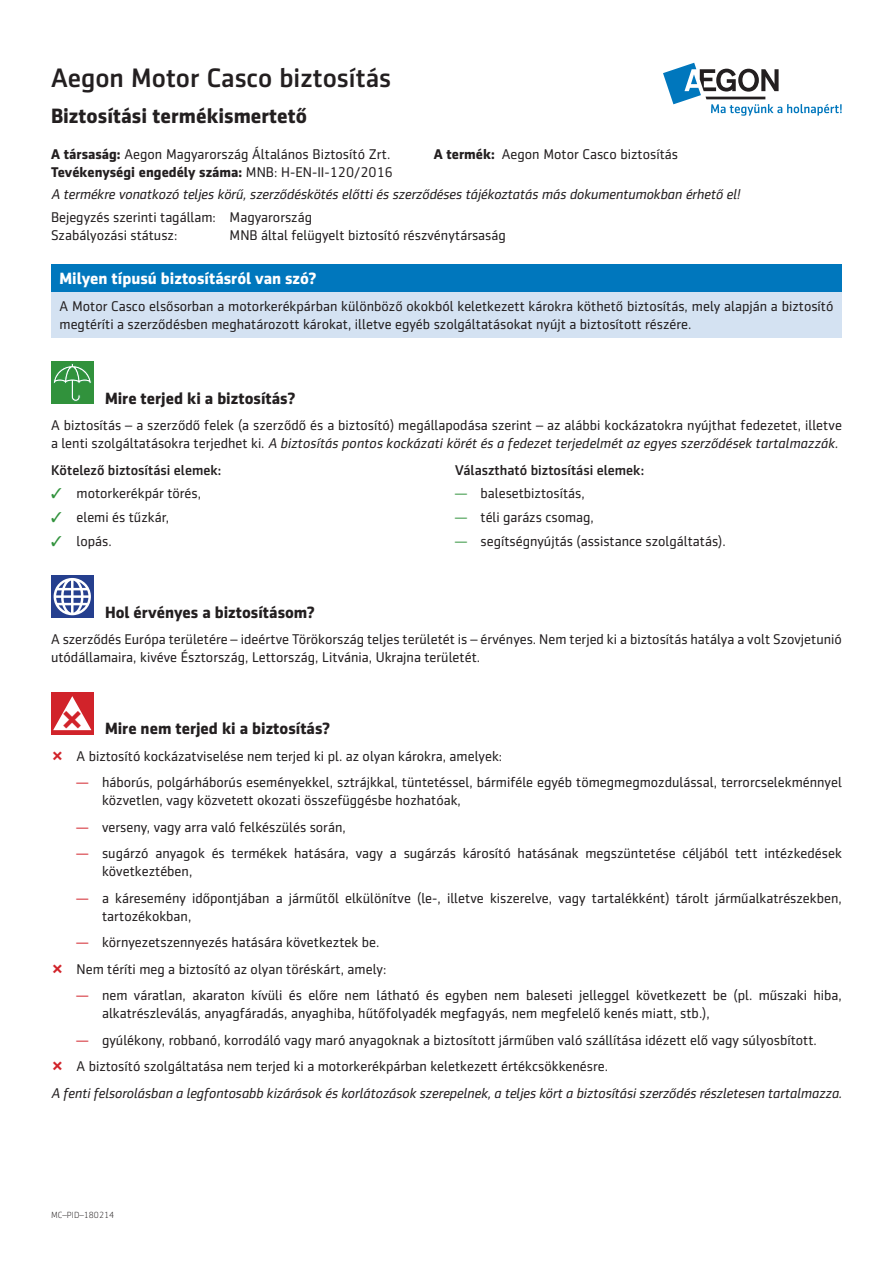
<style>
.page{position:relative;width:893px;height:1263px;background:#fff}
.page>*{position:absolute;margin:0;border:0;box-sizing:border-box;transform-origin:0 0}
.t1{font:500 27px "Sentico Sans DT";color:#231f20}
.t2{font:700 21px "Sentico Sans DT";color:#231f20}
.t3{font:700 16.5px "Sentico Sans DT";color:#231f20}
.t4{font:700 16.5px "Sentico Sans DT";color:#fff}
.t5{font:14.25px/18px "Sentico Sans DT";color:#231f20}
.t6{font:italic 14.25px/22.2px "Sentico Sans DT";letter-spacing:-.01em;color:#231f20}
.t7{font:500 14.25px "Sentico Sans DT";color:#231f20}
.t8{font:300 9px "Sentico Sans DT";color:#231f20}
.s1{font-weight:700}
.s2{font-weight:700;font-style:normal}
.s3{font-style:normal}
.s4{font-style:italic}
.s5{color:#31923c}
.s6{color:#d1232a}
</style>
<div class="page">
<svg style="left:663px;top:63px;width:179px;height:53px"></svg>
<div style="left:51px;top:264px;width:791px;height:28px;background:#0077bd"></div>
<div style="left:51px;top:292px;width:791px;height:46px;background:#d4e2f2"></div>
<div style="left:51px;top:361px;width:43px;height:43px;background:#31923c"></div>
<svg style="left:53px;top:363px;width:38px;height:38px"></svg>
<div style="left:51px;top:575px;width:43px;height:43px;background:#253f8e"></div>
<svg style="left:54px;top:578px;width:37px;height:37px"></svg>
<div style="left:51px;top:692px;width:43px;height:42px;background:#d1232a"></div>
<svg style="left:53px;top:696px;width:38px;height:34px"></svg>
<h1 class="t1" style="left:51px;top:68px;width:342px">Aegon Motor Casco biztosítás</h1>
<h2 class="t2" style="left:51px;top:108px;width:257px">Biztosítási termékismertető</h2>
<p class="t5" style="left:51px;top:147px;width:341px"><span class="s1">A társaság:</span> Aegon Magyarország Általános Biztosító Zrt.</p>
<p class="t5" style="left:434px;top:147px;width:246px"><span class="s1">A termék:</span> Aegon Motor Casco biztosítás</p>
<p class="t6" style="left:51px;top:162px;width:691px"><span class="s2">Tevékenységi engedély száma:</span> <span class="s3">MNB: H-EN-II-120/2016<br></span>A termékre vonatkozó teljes körű, szerződéskötés előtti és szerződéses tájékoztatás más dokumentumokban érhető el!</p>
<p class="t5" style="left:51px;top:209px;width:263px">Bejegyzés szerinti tagállam: Magyarország<br>Szabályozási státusz:</p>
<p class="t5" style="left:230px;top:227px;width:278px">MNB által felügyelt biztosító részvénytársaság</p>
<p class="t4" style="left:60px;top:272px;width:258px">Milyen típusú biztosításról van szó?</p>
<p class="t5" style="left:60px;top:298px;width:775px">A Motor Casco elsősorban a motorkerékpárban különböző okokból keletkezett károkra köthető biztosítás, mely alapján a biztosító megtéríti a szerződésben meghatározott károkat, illetve egyéb szolgáltatásokat nyújt a biztosított részére.</p>
<p class="t3" style="left:105px;top:392px;width:192px">Mire terjed ki a biztosítás?</p>
<p class="t5" style="left:51px;top:417px;width:792px">A biztosítás – a szerződő felek (a szerződő és a biztosító) megállapodása szerint – az alábbi kockázatokra nyújthat fedezetet, illetve a lenti szolgáltatásokra terjedhet ki. <span class="s4">A biztosítás pontos kockázati körét és a fedezet terjedelmét az egyes szerződések tartalmazzák.</span></p>
<p class="t7" style="left:51px;top:464px;width:172px">Kötelező biztosítási elemek:</p>
<p class="t7" style="left:455px;top:464px;width:191px">Választható biztosítási elemek:</p>
<p class="t5" style="left:51px;top:486px;width:152px"><span class="s5">✓</span> motorkerékpár törés,</p>
<p class="t5" style="left:455px;top:486px;width:131px"><span class="s5">—</span> balesetbiztosítás,</p>
<p class="t5" style="left:51px;top:509px;width:120px"><span class="s5">✓</span> elemi és tűzkár,</p>
<p class="t5" style="left:455px;top:509px;width:141px"><span class="s5">—</span> téli garázs csomag,</p>
<p class="t5" style="left:51px;top:533px;width:62px"><span class="s5">✓</span> lopás.</p>
<p class="t5" style="left:455px;top:533px;width:272px"><span class="s5">—</span> segítségnyújtás (assistance szolgáltatás).</p>
<p class="t3" style="left:105px;top:606px;width:211px">Hol érvényes a biztosításom?</p>
<p class="t5" style="left:51px;top:632px;width:792px">A szerződés Európa területére – ideértve Törökország teljes területét is – érvényes. Nem terjed ki a biztosítás hatálya a volt Szovjetunió utódállamaira, kivéve Észtország, Lettország, Litvánia, Ukrajna területét.</p>
<p class="t3" style="left:105px;top:722px;width:227px">Mire nem terjed ki a biztosítás?</p>
<p class="t5" style="left:77px;top:748px;width:427px">A biztosító kockázatviselése nem terjed ki pl. az olyan károkra, amelyek:</p>
<p class="t5" style="left:102px;top:775px;width:741px;text-indent:-26px"><span class="s6">—</span> háborús, polgárháborús eseményekkel, sztrájkkal, tüntetéssel, bármiféle egyéb tömegmegmozdulással, terrorcselekménnyel közvetlen, vagy közvetett okozati összefüggésbe hozhatóak,</p>
<p class="t5" style="left:77px;top:819px;width:271px"><span class="s6">—</span> verseny, vagy arra való felkészülés során,</p>
<p class="t5" style="left:102px;top:846px;width:741px;text-indent:-26px"><span class="s6">—</span> sugárzó anyagok és termékek hatására, vagy a sugárzás károsító hatásának megszüntetése céljából tett intézkedések következtében,</p>
<p class="t5" style="left:102px;top:890px;width:741px;text-indent:-26px"><span class="s6">—</span> a káresemény időpontjában a járműtől elkülönítve (le-, illetve kiszerelve, vagy tartalékként) tárolt járműalkatrészekben, tartozékokban,</p>
<p class="t5" style="left:77px;top:930px;width:311px;line-height:26.5px"><span class="s6">—</span> környezetszennyezés hatására következtek be.<br>Nem téríti meg a biztosító az olyan töréskárt, amely:</p>
<p class="t5" style="left:102px;top:988px;width:741px;text-indent:-26px"><span class="s6">—</span> nem váratlan, akaraton kívüli és előre nem látható és egyben nem baleseti jelleggel következett be (pl. műszaki hiba, alkatrészleválás, anyagfáradás, anyaghiba, hűtőfolyadék megfagyás, nem megfelelő kenés miatt, stb.),</p>
<p class="t5" style="left:77px;top:1028px;width:742px;line-height:26.5px"><span class="s6">—</span> gyúlékony, robbanó, korrodáló vagy maró anyagoknak a biztosított járműben való szállítása idézett elő vagy súlyosbított.<br>A biztosító szolgáltatása nem terjed ki a motorkerékpárban keletkezett értékcsökkenésre.</p>
<p class="t6" style="left:51px;top:1083px;width:792px">A fenti felsorolásban a legfontosabb kizárások és korlátozások szerepelnek, a teljes kört a biztosítási szerződés részletesen tartalmazza.</p>
<p class="t8" style="left:51px;top:1212px;width:65px">MC–PID–180214</p>
</div>
